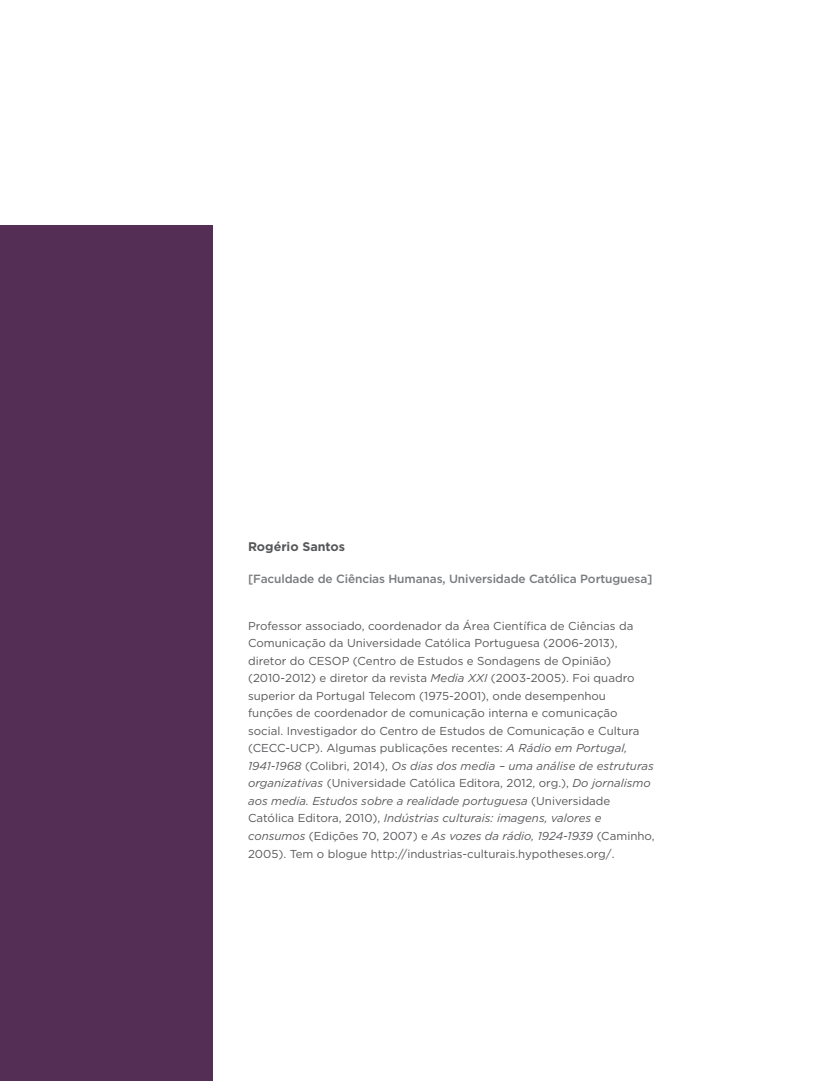
<style>
.page{position:relative;width:815px;height:1081px;background:#fff}
.page>*{position:absolute;margin:0;border:0;box-sizing:border-box;transform-origin:0 0}
.t1{font:700 12.5px "Gotham";color:#57585a}
.t2{font:500 11.88px "Gotham";letter-spacing:-.01em;color:#787a7d}
.t3{font:11.5px/17.5px "Gotham";color:#57585a}
.s1{font-style:italic}
</style>
<div class="page">
<div style="left:0;top:226px;width:213px;height:855px;background:#552e55"></div>
<p class="t1" style="left:248px;top:538px;width:99px">Rogério Santos</p>
<p class="t2" style="left:248px;top:571px;width:406px">[Faculdade de Ciências Humanas, Universidade Católica Portuguesa]</p>
<p class="t3" style="left:248px;top:617px;width:408px">Professor associado, coordenador da Área Científica de Ciências da Comunicação da Universidade Católica Portuguesa (2006-2013), diretor do CESOP (Centro de Estudos e Sondagens de Opinião) (2010-2012) e diretor da revista <span class="s1">Media XXI</span> (2003-2005). Foi quadro superior da Portugal Telecom (1975-2001), onde desempenhou<br>funções de coordenador de comunicação interna e comunicação social. Investigador do Centro de Estudos de Comunicação e Cultura (CECC-UCP). Algumas publicações recentes: <span class="s1">A Rádio em Portugal, 1941-1968</span> (Colibri, 2014), <span class="s1">Os dias dos media – uma análise de estruturas organizativas</span> (Universidade Católica Editora, 2012, org.), <span class="s1">Do jornalismo aos media. Estudos sobre a realidade portuguesa</span> (Universidade Católica Editora, 2010), <span class="s1">Indústrias culturais: imagens, valores e consumos</span> (Edições 70, 2007) e <span class="s1">As vozes da rádio, 1924-1939</span> (Caminho, 2005). Tem o blogue http://industrias-culturais.hypotheses.org/.</p>
</div>
